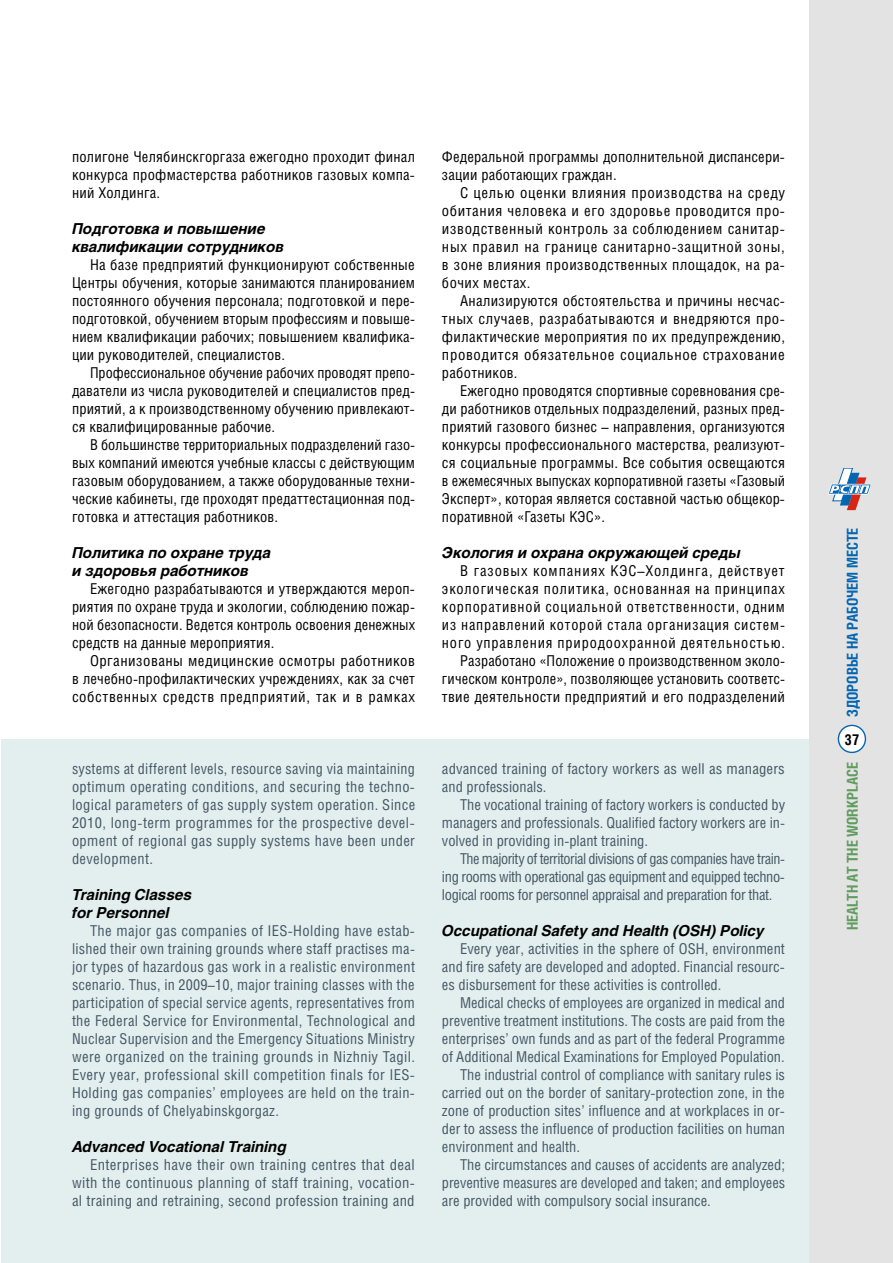
<style>
.page{position:relative;width:893px;height:1263px;background:#fff}
.page>*{position:absolute;margin:0;border:0;box-sizing:border-box;transform-origin:0 0}
.t1{font:15px/18px "Helios Cond";color:#455764;text-align:justify}
.t2{font:15px/18px "Helios Cond";letter-spacing:.02em;color:#000;text-align:justify}
.t3{font:15px/18px "Helios Cond";letter-spacing:.055em;color:#000;text-align:right}
.t4{font:italic 700 15px/18px "Helios";color:#000}
.t5{font:700 15px "Helios Cond";color:#0465b1}
.t6{font:700 15px "Helios Cond";color:#619c5f}
.t7{font:700 15px "Helios Cond";color:#000}
</style>
<div class="page">
<div style="left:1px;top:739px;width:892px;height:524px;background:#e3eeef"></div>
<div style="left:809px;top:0;width:84px;height:1263px;background:#e3e3e3"></div>
<svg style="left:828px;top:468px;width:43px;height:42px"></svg>
<div style="left:838px;top:725px;width:27px;height:27px;background:#fff;border-radius:50%"></div>
<div style="left:838px;top:725px;width:28px;height:28px;border:1px solid #0465b1;border-radius:50%"></div>
<p class="t2" style="left:72px;top:147px;width:344px">полигоне Челябинскгоргаза ежегодно проходит финал конкурса профмастерства работников газовых компа&shy;ний Холдинга.</p>
<p class="t4" style="left:72px;top:220px;width:213px">Подготовка и повышение квалификации сотрудников</p>
<p class="t2" style="left:72px;top:255px;width:344px;text-indent:18px">На базе предприятий функционируют собственные Центры обучения, которые занимаются планированием постоянного обучения персонала; подготовкой и пере&shy;подготовкой, обучением вторым профессиям и повыше&shy;нием квалификации рабочих; повышением квалифика&shy;ции руководителей, специалистов.</p>
<p class="t2" style="left:72px;top:363px;width:344px;text-indent:18px">Профессиональное обучение рабочих проводят препо&shy;даватели из числа руководителей и специалистов пред&shy;приятий, а к производственному обучению привлекают&shy;ся квалифицированные рабочие.</p>
<p class="t2" style="left:72px;top:435px;width:344px;text-indent:18px">В большинстве территориальных подразделений газо&shy;вых компаний имеются учебные классы с действующим газовым оборудованием, а также оборудованные техни&shy;ческие кабинеты, где проходят предаттестационная под&shy;готовка и аттестация работников.</p>
<p class="t4" style="left:72px;top:544px;width:200px">Политика по охране труда и здоровья работников</p>
<p class="t2" style="left:72px;top:579px;width:345px;text-indent:18px">Ежегодно разрабатываются и утверждаются мероп&shy;риятия по охране труда и экологии, соблюдению пожар&shy;ной безопасности. Ведется контроль освоения денежных средств на данные мероприятия.</p>
<p class="t2" style="left:72px;top:651px;width:344px;text-indent:18px">Организованы медицинские осмотры работников в лечебно-профилактических учреждениях, как за счет собственных средств предприятий, так и в рамках</p>
<p class="t1" style="left:72px;top:759px;width:345px">systems at different levels, resource saving via maintaining optimum operating conditions, and securing the techno&shy;logical parameters of gas supply system operation. Since 2010, long-term programmes for the prospective devel&shy;opment of regional gas supply systems have been under development.</p>
<p class="t4" style="left:72px;top:886px;width:121px">Training Classes for Personnel</p>
<p class="t1" style="left:72px;top:921px;width:345px;text-indent:18px">The major gas companies of IES-Holding have estab&shy;lished their own training grounds where staff practises ma&shy;jor types of hazardous gas work in a realistic environment scenario. Thus, in 2009–10, major training classes with the participation of special service agents, representatives from the Federal Service for Environmental, Technological and Nuclear Supervision and the Emergency Situations Ministry were organized on the training grounds in Nizhniy Tagil.<br>Every year, professional skill competition finals for IES-Holding gas companies’ employees are held on the train&shy;ing grounds of Chelyabinskgorgaz.</p>
<p class="t4" style="left:72px;top:1138px;width:216px">Advanced Vocational Training</p>
<p class="t1" style="left:72px;top:1155px;width:344px;text-indent:18px">Enterprises have their own training centres that deal with the continuous planning of staff training, vocation&shy;al training and retraining, second profession training and</p>
<p class="t2" style="left:442px;top:147px;width:344px">Федеральной программы дополнительной диспансери&shy;зации работающих граждан.</p>
<p class="t2" style="left:442px;top:183px;width:344px;text-indent:18px">С целью оценки влияния производства на среду обитания человека и его здоровье проводится про&shy;изводственный контроль за соблюдением санитар&shy;ных правил на границе санитарно-защитной зоны, в зоне влияния производственных площадок, на ра&shy;бочих местах.</p>
<p class="t2" style="left:442px;top:291px;width:345px;text-indent:18px">Анализируются обстоятельства и причины несчас&shy;тных случаев, разрабатываются и внедряются про&shy;филактические мероприятия по их предупреждению, проводится обязательное социальное страхование работников.</p>
<p class="t2" style="left:442px;top:381px;width:345px;text-indent:18px">Ежегодно проводятся спортивные соревнования сре&shy;ди работников отдельных подразделений, разных пред&shy;приятий газового бизнес – направления, организуются конкурсы профессионального мастерства, реализуют&shy;ся социальные программы. Все события освещаются в ежемесячных выпусках корпоративной газеты «Газовый Эксперт», которая является составной частью общекор&shy;поративной «Газеты КЭС».</p>
<p class="t4" style="left:442px;top:544px;width:300px">Экология и охрана окружающей среды</p>
<p class="t3" style="left:442px;top:561px;width:345px">В газовых компаниях КЭС–Холдинга, действует экологическая политика, основанная на принципах корпоративной социальной ответственности, одним из направлений которой стала организация систем&shy;ного управления природоохранной деятельностью.<br>Разработано «Положение о производственном эколо&shy;гическом контроле», позволяющее установить соответс&shy;твие деятельности предприятий и его подразделений</p>
<p class="t1" style="left:442px;top:759px;width:344px">advanced training of factory workers as well as managers and professionals.</p>
<p class="t1" style="left:442px;top:795px;width:345px;text-indent:18px">The vocational training of factory workers is conducted by managers and professionals. Qualified factory workers are in&shy;volved in providing in-plant training.</p>
<p class="t1" style="left:442px;top:849px;width:344px;text-indent:18px">The majority of territorial divisions of gas companies have train&shy;ing rooms with operational gas equipment and equipped techno&shy;logical rooms for personnel appraisal and preparation for that.</p>
<p class="t4" style="left:442px;top:922px;width:324px">Occupational Safety and Health (OSH) Policy</p>
<p class="t1" style="left:442px;top:939px;width:344px;text-indent:18px">Every year, activities in the sphere of OSH, environment and fire safety are developed and adopted. Financial resourc&shy;es disbursement for these activities is controlled.</p>
<p class="t1" style="left:460px;top:993px;width:326px">Medical checks of employees are organized in medical and</p>
<p class="t1" style="left:442px;top:1011px;width:344px">preventive treatment institutions. The costs are paid from the</p>
<p class="t1" style="left:442px;top:1029px;width:345px">enterprises’ own funds and as part of the federal Programme</p>
<p class="t1" style="left:442px;top:1047px;width:344px">of Additional Medical Examinations for Employed Population.</p>
<p class="t1" style="left:460px;top:1065px;width:326px">The industrial control of compliance with sanitary rules is</p>
<p class="t1" style="left:442px;top:1083px;width:344px">carried out on the border of sanitary-protection zone, in the</p>
<p class="t1" style="left:442px;top:1101px;width:344px">zone of production sites’ influence and at workplaces in or-</p>
<p class="t1" style="left:442px;top:1119px;width:344px">der to assess the influence of production facilities on human</p>
<p class="t1" style="left:442px;top:1137px;width:140px">environment and health.</p>
<p class="t1" style="left:460px;top:1155px;width:326px">The circumstances and causes of accidents are analyzed;</p>
<p class="t1" style="left:442px;top:1173px;width:345px">preventive measures are developed and taken; and employees</p>
<p class="t1" style="left:442px;top:1191px;width:270px">are provided with compulsory social insurance.</p>
<p class="t5" style="left:843px;top:717px;width:191px;rotate:-90deg">ЗДОРОВЬЕ НА РАБОЧЕМ МЕСТЕ</p>
<p class="t7" style="left:844px;top:730px;width:16px">37</p>
<p class="t6" style="left:843px;top:930px;width:169px;rotate:-90deg">HEALTH AT THE WORKPLACE</p>
</div>
